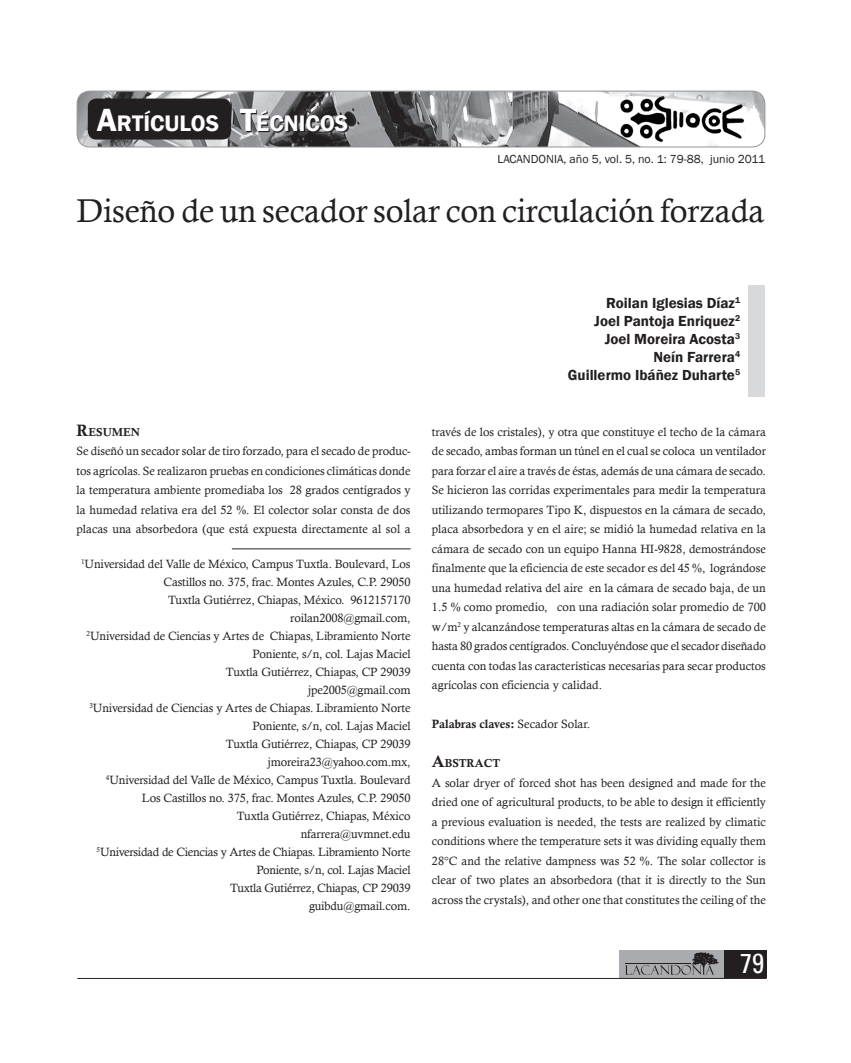
<style>
.page{position:relative;width:851px;height:1063px;background:#fff}
.page>*{position:absolute;margin:0;border:0;box-sizing:border-box;transform-origin:0 0}
.t1{font:33px "Calisto";letter-spacing:-.005em;color:#231f20}
.t2{font:condensed 27px "Univers";color:#fff}
.t3{font:600 23.1px "Franklin Gothic";color:#fff}
.t4{font:600 15px/18px "Franklin Gothic";color:#231f20;text-align:right}
.t5{font:12px/19.5px "Calisto";letter-spacing:-.01em;color:#231f20;text-align:justify}
.t6{font:12px "Franklin Gothic";color:#231f20}
.t7{font:12px "Calis MT Bol";color:#231f20}
.t8{font:11.55px "Calis MT Bol";color:#231f20}
.s1{font-size:33px}
.s2{font-size:16.5px}
.s3{font-family:"Calisto"}
</style>
<div class="page">
<div style="left:619px;top:951px;width:147px;height:27px;background:#aaabaf"></div>
<div style="left:724px;top:951px;width:42px;height:27px;background:#231f20"></div>
<hr style="left:77px;top:978px;width:689px;height:1px;background:#231f20">
<svg style="left:625px;top:952px;width:94px;height:23px"></svg>
<img style="left:77px;top:91px;width:687px;height:56px">
<div style="left:77px;top:91px;width:688px;height:56px;border:1px solid #939598;border-radius:13px"></div>
<div style="left:88px;top:99px;width:143px;height:41px;background:#231f20;border-radius:9px"></div>
<svg style="left:241px;top:110px;width:108px;height:22px;background:#504f50"></svg>
<img style="left:619px;top:95px;width:124px;height:48px">
<hr style="left:232px;top:549px;width:178px;height:1px;background:#231f20">
<div style="left:748px;top:285px;width:16px;height:111px;background:#d8d9db"></div>
<h3 class="t3" style="left:97px;top:109px;width:253px"><span class="s1">A</span>RTÍCULOS <span class="s1">T</span>ÉCNICOS</h3>
<p class="t6" style="left:497px;top:152px;width:269px">LACANDONIA, año 5, vol. 5, no. 1: 79-88, junio 2011</p>
<h1 class="t1" style="left:76px;top:191px;width:689px">Diseño de un secador solar con circulación forzada</h1>
<p class="t8" style="left:76px;top:427px;width:65px"><span class="s2">R</span>ESUMEN</p>
<p class="t5" style="left:76px;top:441px;width:335px">Se diseñó un secador solar de tiro forzado, para el secado de produc&shy;tos agrícolas. Se realizaron pruebas en condiciones climáticas donde la temperatura ambiente promediaba los 28 grados centígrados y la humedad relativa era del 52 %. El colector solar consta de dos placas una absorbedora (que está expuesta directamente al sol a</p>
<p class="t5" style="left:81px;top:555px;width:331px;line-height:18px;text-align:right"><sup>1</sup>Universidad del Valle de México, Campus Tuxtla. Boulevard, Los Castillos no. 375, frac. Montes Azules, C.P. 29050<br>Tuxtla Gutiérrez, Chiapas, México. 9612157170 roilan2008@gmail.com,<br><sup>2</sup>Universidad de Ciencias y Artes de Chiapas, Libramiento Norte Poniente, s/n, col. Lajas Maciel<br>Tuxtla Gutiérrez, Chiapas, CP 29039<br>jpe2005@gmail.com<br><sup>3</sup>Universidad de Ciencias y Artes de Chiapas. Libramiento Norte Poniente, s/n, col. Lajas Maciel<br>Tuxtla Gutiérrez, Chiapas, CP 29039 jmoreira23@yahoo.com.mx,<br><sup>4</sup>Universidad del Valle de México, Campus Tuxtla. Boulevard<br>Los Castillos no. 375, frac. Montes Azules, C.P. 29050<br>Tuxtla Gutiérrez, Chiapas, México<br>nfarrera@uvmnet.edu<br><sup>5</sup>Universidad de Ciencias y Artes de Chiapas. Libramiento Norte Poniente, s/n, col. Lajas Maciel<br>Tuxtla Gutiérrez, Chiapas, CP 29039<br>guibdu@gmail.com.</p>
<p class="t4" style="left:568px;top:294px;width:174px">Roilan Iglesias Díaz<sup>1<br></sup>Joel Pantoja Enriquez<sup>2<br></sup>Joel Moreira Acosta<sup>3<br></sup>Neín Farrera<sup>4<br></sup>Guillermo Ibáñez Duharte<sup>5</sup></p>
<p class="t5" style="left:432px;top:422px;width:335px">través de los cristales), y otra que constituye el techo de la cámara de secado, ambas forman un túnel en el cual se coloca un ventilador para forzar el aire a través de éstas, además de una cámara de secado.<br>Se hicieron las corridas experimentales para medir la temperatura utilizando termopares Tipo K, dispuestos en la cámara de secado, placa absorbedora y en el aire; se midió la humedad relativa en la cámara de secado con un equipo Hanna HI-9828, demostrándose finalmente que la eficiencia de este secador es del 45 %, lográndose una humedad relativa del aire en la cámara de secado baja, de un 1.5 % como promedio, con una radiación solar promedio de 700 w/m<sup>2</sup> y alcanzándose temperaturas altas en la cámara de secado de hasta 80 grados centígrados. Concluyéndose que el secador diseñado cuenta con todas las características necesarias para secar productos agrícolas con eficiencia y calidad.</p>
<p class="t7" style="left:432px;top:719px;width:160px">Palabras claves: <span class="s3">Secador Solar.</span></p>
<p class="t8" style="left:432px;top:759px;width:70px"><span class="s2">A</span>BSTRACT</p>
<p class="t5" style="left:432px;top:773px;width:335px">A solar dryer of forced shot has been designed and made for the dried one of agricultural products, to be able to design it efficiently a previous evaluation is needed, the tests are realized by climatic conditions where the temperature sets it was dividing equally them 28°C and the relative dampness was 52 %. The solar collector is clear of two plates an absorbedora (that it is directly to the Sun across the crystals), and other one that constitutes the ceiling of the</p>
<h2 class="t2" style="left:740px;top:947px;width:25px">79</h2>
</div>
